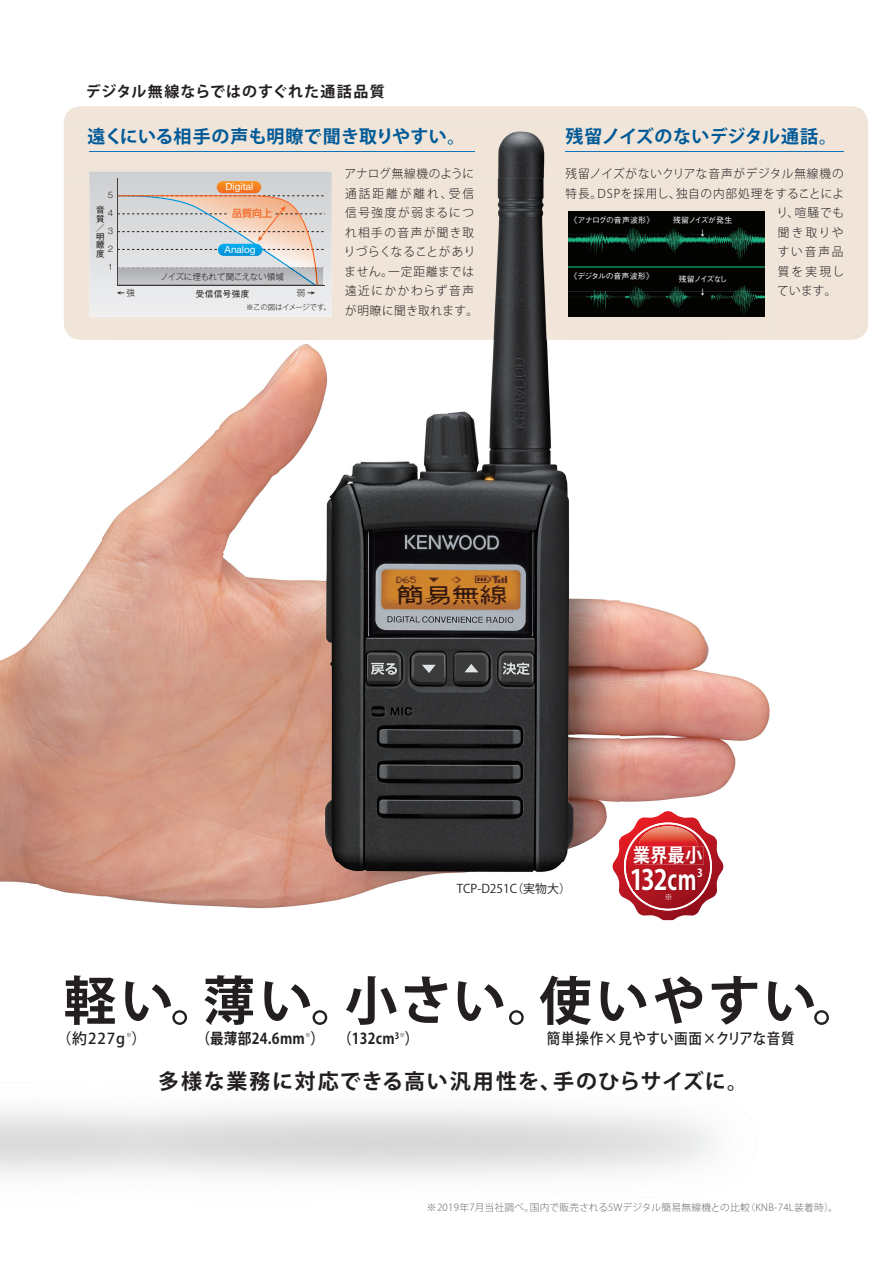
<style>
.page{position:relative;width:893px;height:1263px;background:#fff}
.page>*{position:absolute;margin:0;border:0;box-sizing:border-box;transform-origin:0 0}
.t1{font:700 52.5px "Koz Go Pro";letter-spacing:.065em;color:#231f20}
.t2{font:700 27.75px "Koz Go Pro";letter-spacing:-.025em;color:#fff;scale:.87 1}
.t3{font:700 21px "Koz Go Pro";letter-spacing:.07em;color:#231f20}
.t4{font:700 18.9px "Koz Go Pro";color:#fff;scale:.9 1}
.t5{font:700 18px "Koz Go Pro";letter-spacing:.01em;color:#005a98}
.t6{font:700 15px "Koz Go Pro";letter-spacing:.07em;color:#231f20}
.t7{font:500 15px "Koz Go Pro";letter-spacing:.06em;color:#231f20;scale:.9 1}
.t8{font:700 15px "Koz Go Pro";letter-spacing:.02em;color:#231f20;scale:.91 1}
.t9{font:500 15px "Koz Go Pro";letter-spacing:.06em;color:#231f20}
.t10{font:700 15px "Koz Go Pro";letter-spacing:.02em;color:#231f20;scale:.9 1}
.t11{font:300 12px/19.5px "Koz Go Pro";letter-spacing:.075em;color:#231f20}
.t12{font:12px "Koz Go Pro";color:#231f20}
.t13{font:700 11.1px "Koz Go Pro";color:#fff;scale:.9 1}
.t14{font:10.05px "Helvetica Neue";color:#fff}
.t15{font:500 10.05px "UD Shin Go Pro";color:#f36421}
.t16{font:300 9.75px "Koz Go Pro";letter-spacing:.03em;color:#6c6d70}
.t17{font:700 8.7px "Koz Go Pro";color:#231f20;scale:.9 1}
.t18{font:300 8.55px "Gothic MB101 Pro";letter-spacing:-.035em;color:#231f20}
.t19{font:8.55px/8.7px "Gothic MB101 Pro";letter-spacing:.05em;color:#231f20;text-align:justify}
.t20{font:8.25px "Koz Go Pro";color:#fff}
.t21{font:500 7.95px "Gothic BBB Pro";letter-spacing:-.025em;color:#fff}
.t22{font:500 7.95px "Gothic BBB Pro";letter-spacing:-.02em;color:#fff}
.t23{font:500 7.95px/12.9px "Gothic BBB Pro";letter-spacing:-.055em;color:#fff;text-align:center}
.t24{font:500 7.95px/12.9px "Gothic BBB Pro";letter-spacing:-.155em;color:#fff;text-align:center}
.t25{font:300 7.8px "Gothic MB101 Pro";color:#231f20}
.t26{font:300 7.5px "Gothic MB101 Pro";letter-spacing:-.035em;color:#231f20}
.t27{font:300 5.7px "Koz Go Pro";color:#231f20}
</style>
<div class="page">
<div style="left:64px;top:106px;width:804px;height:234px;background:#f1e5da"></div>
<hr style="left:566px;top:152px;width:278px;height:1px;background:#1074bc">
<img style="left:0;top:178px;width:103px;height:719px">
<img style="left:103px;top:340px;width:667px;height:569px">
<img style="left:64px;top:125px;width:711px;height:53px">
<div style="left:64px;top:178px;width:50px;height:162px;background:#f1e5da"></div>
<img style="left:318px;top:178px;width:253px;height:162px">
<div style="left:571px;top:178px;width:204px;height:54px;background:#f1e5da"></div>
<div style="left:724px;top:232px;width:51px;height:108px;background:#f1e5da"></div>
<div style="left:114px;top:317px;width:204px;height:23px;background:#f1e5da"></div>
<div style="left:571px;top:316px;width:153px;height:24px;background:#f1e5da"></div>
<img style="left:566px;top:152px;width:209px;height:1px">
<img style="left:89px;top:152px;width:385px;height:1px">
<img style="left:569px;top:211px;width:196px;height:105px">
<svg style="left:613px;top:811px;width:110px;height:109px"></svg>
<svg style="left:89px;top:171px;width:243px;height:146px;background:#d6d2d0"></svg>
<p class="t6" style="left:86px;top:82px;width:300px">デジタル無線ならではのすぐれた通話品質</p>
<h3 class="t5" style="left:87px;top:125px;width:380px">遠くにいる相手の声も明瞭で聞き取りやすい。</h3>
<h3 class="t5" style="left:566px;top:125px;width:273px">残留ノイズのないデジタル通話。</h3>
<p class="t25" style="left:108px;top:189px;width:7px">5</p>
<p class="t19" style="left:96px;top:204px;width:10px">音質／明瞭度</p>
<p class="t25" style="left:108px;top:207px;width:7px">4</p>
<p class="t25" style="left:108px;top:225px;width:7px">3</p>
<p class="t25" style="left:108px;top:243px;width:7px">2</p>
<p class="t25" style="left:108px;top:260px;width:7px">1</p>
<p class="t14" style="left:225px;top:181px;width:29px">Digital</p>
<p class="t15" style="left:232px;top:205px;width:41px">品質向上</p>
<p class="t14" style="left:225px;top:243px;width:33px">Analog</p>
<p class="t18" style="left:161px;top:269px;width:125px">ノイズに埋もれて聞こえない領域</p>
<p class="t18" style="left:126px;top:286px;width:10px">強</p>
<p class="t18" style="left:297px;top:286px;width:10px">弱</p>
<p class="t19" style="left:196px;top:288px;width:55px">受信信号強度</p>
<p class="t26" style="left:246px;top:301px;width:86px">※この図はイメージです。</p>
<p class="t11" style="left:344px;top:164px;width:136px">アナログ無線機のように通話距離が離れ、受信信号強度が弱まるにつれ相手の音声が聞き取りづらくなることがありません。一定距離までは遠近にかかわらず音声が明瞭に聞き取れます。</p>
<p class="t11" style="left:566px;top:164px;width:280px">残留ノイズがないクリアな音声がデジタル無線機の</p>
<p class="t11" style="left:566px;top:184px;width:280px">特長。DSPを採用し、独自の内部処理をすることによ</p>
<p class="t11" style="left:776px;top:203px;width:69px">り、喧騒でも</p>
<p class="t11" style="left:778px;top:223px;width:67px">聞き取りや</p>
<p class="t11" style="left:778px;top:242px;width:67px">すい音声品</p>
<p class="t11" style="left:778px;top:262px;width:68px">質を実現し</p>
<p class="t11" style="left:777px;top:281px;width:61px">ています。</p>
<p class="t21" style="left:570px;top:213px;width:86px">《アナログの音声波形》</p>
<p class="t23" style="left:673px;top:212px;width:61px">残留ノイズが発生↓</p>
<p class="t24" style="left:679px;top:272px;width:50px">残留ノイズなし↓</p>
<p class="t22" style="left:570px;top:270px;width:86px">《デジタルの音声波形》</p>
<p class="t12" style="left:457px;top:881px;width:116px">TCP-D251C（実物大）</p>
<h3 class="t4" style="left:633px;top:843px;width:79px">業界最小</h3>
<h2 class="t2" style="left:630px;top:862px;width:78px">132cm</h2>
<p class="t13" style="left:697px;top:866px;width:8px">3</p>
<p class="t20" style="left:665px;top:892px;width:10px">※</p>
<h1 class="t1" style="left:203px;top:967px;width:162px">薄い。</h1>
<p class="t27" style="left:305px;top:1031px;width:7px">※</p>
<h1 class="t1" style="left:64px;top:967px;width:161px">軽い。</h1>
<p class="t27" style="left:126px;top:1031px;width:7px">※</p>
<p class="t8" style="left:196px;top:1029px;width:219px">（最薄部24.6mm ） （132cm</p>
<h1 class="t1" style="left:539px;top:967px;width:328px">使いやすい。</h1>
<p class="t7" style="left:547px;top:1029px;width:277px">簡単操作×見やすい画面×クリアな音質</p>
<h3 class="t3" style="left:158px;top:1068px;width:591px">多様な業務に対応できる高い汎用性を、手のひらサイズに。</h3>
<h1 class="t1" style="left:345px;top:967px;width:217px">小さい。</h1>
<p class="t17" style="left:395px;top:1030px;width:13px">3<sup>※</sup></p>
<p class="t10" style="left:405px;top:1029px;width:16px">）</p>
<p class="t9" style="left:57px;top:1029px;width:91px">（約227g ）</p>
<p class="t16" style="left:427px;top:1201px;width:412px">※2019年7月当社調べ。国内で販売される5Wデジタル簡易無線機との比較（KNB-74L装着時）。</p>
</div>
